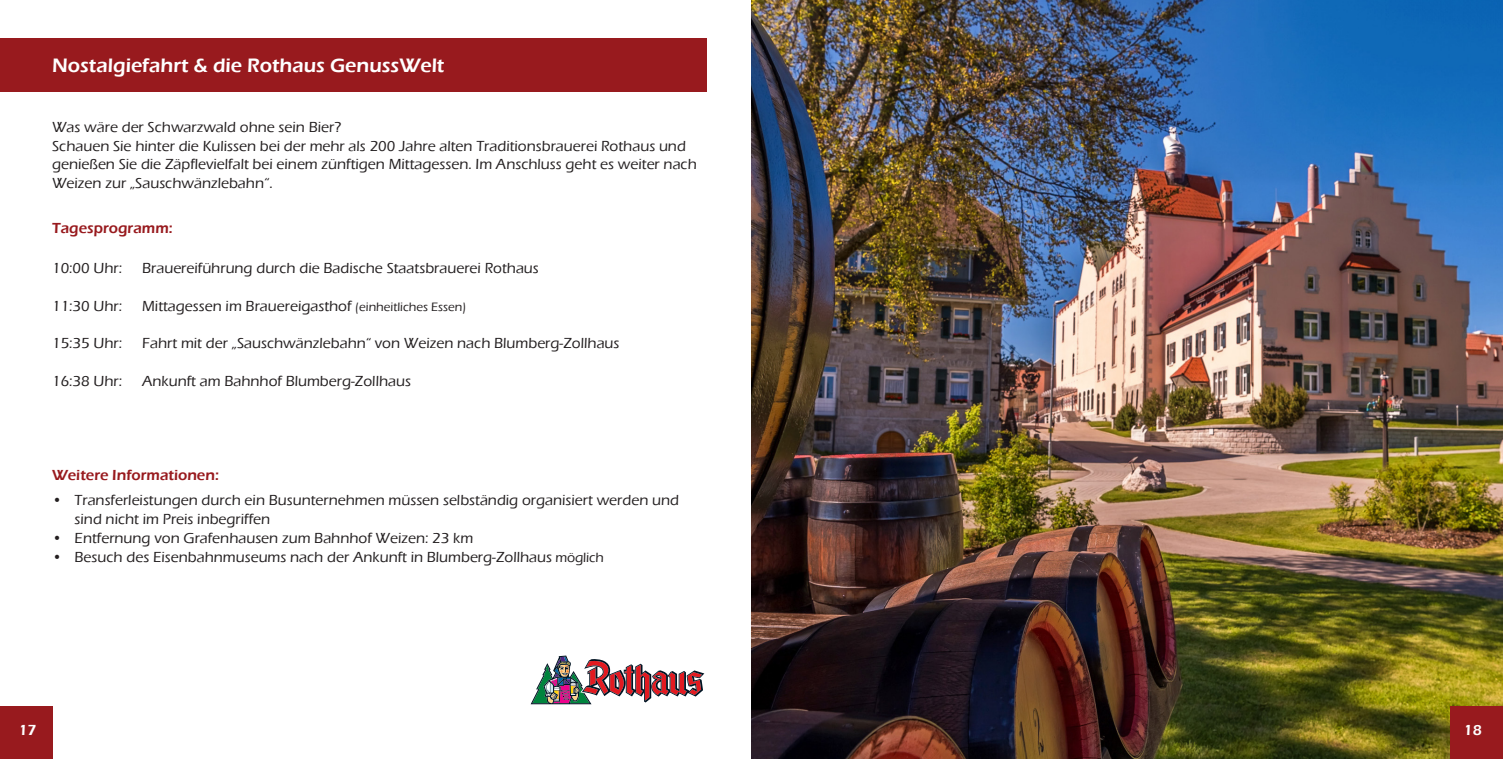
<style>
.page{position:relative;width:1503px;height:759px;background:#fff}
.page>*{position:absolute;margin:0;border:0;box-sizing:border-box;transform-origin:0 0}
.Überschrift{font:600 20px "Eras ITC";color:#fff}
.t1{font:500 15px/18.8px "Eras ITC";color:#231f20}
.t2{font:600 15px "Eras ITC";color:#981a1e}
.t3{font:600 15px "Eras ITC";color:#fff}
.s1{font-size:12.5px}
.s2{font-size:13.75px}
</style>
<div class="page">
<img style="left:751px;top:0;width:751px;height:758px">
<div style="left:0;top:39px;width:706px;height:53px;background:#981a1e"></div>
<div style="left:0;top:706px;width:53px;height:52px;background:#981a1e"></div>
<div style="left:1450px;top:706px;width:52px;height:52px;background:#981a1e"></div>
<svg style="left:530px;top:655px;width:174px;height:49px"></svg>
<p class="Überschrift" style="left:52px;top:54px;width:394px">Nostalgiefahrt &amp; die Rothaus GenussWelt</p>
<p class="t1" style="left:52px;top:117px;width:291px">Was wäre der Schwarzwald ohne sein Bier?</p>
<p class="t1" style="left:52px;top:136px;width:646px">Schauen Sie hinter die Kulissen bei der mehr als 200 Jahre alten Traditionsbrauerei Rothaus und genießen Sie die Zäpflevielfalt bei einem zünftigen Mittagessen. Im Anschluss geht es weiter nach<br>Weizen zur „Sauschwänzlebahn“.</p>
<p class="t2" style="left:52px;top:219px;width:122px">Tagesprogramm:</p>
<p class="t1" style="left:52px;top:259px;width:72px">10:00 Uhr:</p>
<p class="t1" style="left:142px;top:259px;width:398px">Brauereiführung durch die Badische Staatsbrauerei Rothaus</p>
<p class="t1" style="left:52px;top:296px;width:72px">11:30 Uhr:</p>
<p class="t1" style="left:142px;top:296px;width:326px">Mittagessen im Brauereigasthof <span class="s1">(einheitliches Essen)</span></p>
<p class="t1" style="left:52px;top:334px;width:72px">15:35 Uhr:</p>
<p class="t1" style="left:142px;top:334px;width:479px">Fahrt mit der „Sauschwänzlebahn“ von Weizen nach Blumberg-Zollhaus</p>
<p class="t1" style="left:52px;top:371px;width:72px">16:38 Uhr:</p>
<p class="t1" style="left:142px;top:371px;width:270px">Ankunft am Bahnhof Blumberg-Zollhaus</p>
<p class="t2" style="left:52px;top:466px;width:168px">Weitere Informationen:</p>
<p class="t1" style="left:75px;top:491px;width:606px;text-indent:-22px">• Transferleistungen durch ein Busunternehmen müssen selbständig organisiert werden und sind nicht im Preis inbegriffen</p>
<p class="t1" style="left:52px;top:528px;width:422px">• Entfernung von Grafenhausen zum Bahnhof Weizen: 23 km</p>
<p class="t1" style="left:52px;top:547px;width:553px">• Besuch des Eisenbahnmuseums nach der Ankunft in Blumberg-Zollhaus <span class="s2">möglich</span></p>
<p class="t3" style="left:18px;top:721px;width:20px">17</p>
<p class="t3" style="left:1463px;top:721px;width:20px">18</p>
</div>
